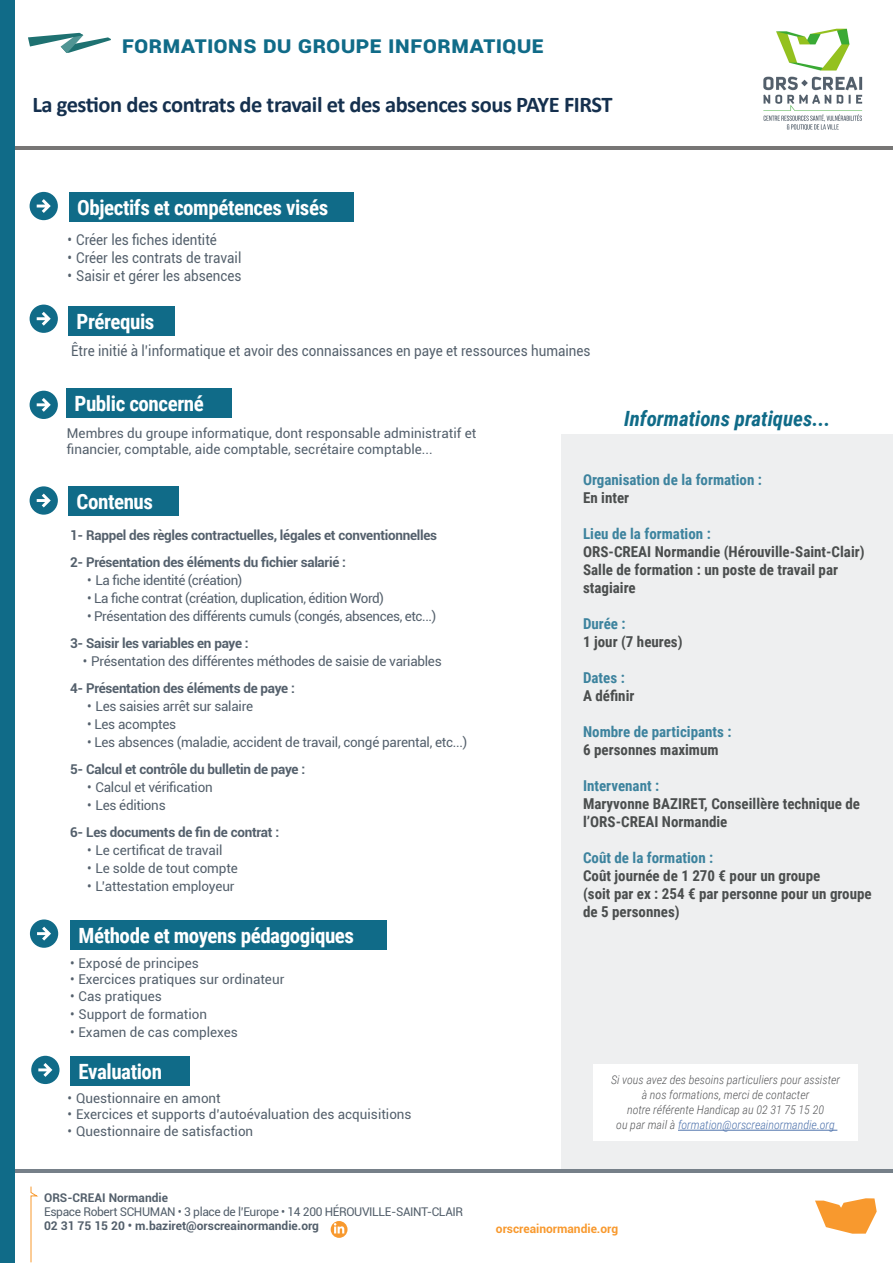
<style>
.page{position:relative;width:893px;height:1263px;background:#fff}
.page>*{position:absolute;margin:0;border:0;box-sizing:border-box;transform-origin:0 0}
.Default{font:700 24px "Roboto";color:#106b88}
.t1{font:700 22.5px "Calibri";letter-spacing:-.02em;color:#15304e}
.t2{font:700 21px "Roboto Condensed";letter-spacing:-.02em;color:#fff}
.t3{font:italic 700 21px "Roboto Condensed";color:#106b88}
.t4{font:700 15px/18px "Roboto Condensed";color:#4b4e4e}
.t5{font:700 15px "Roboto Condensed";color:#3d839e}
.t6{font:14.85px "Roboto";color:#54606c;scale:.91 1}
.t7{font:13.5px/16.2px "Roboto";letter-spacing:-.01em;color:#54606c}
.t8{font:700 13.5px "Roboto";letter-spacing:-.02em;color:#54606c}
.t9{font:13.5px "Roboto";letter-spacing:-.03em;color:#54606c}
.t10{font:italic 300 12px "Roboto Condensed";color:#57585a}
.t11{font:12px "Roboto";letter-spacing:-.03em;color:#54606c}
.t12{font:700 12px "Roboto";color:#54606c}
.t13{font:italic 300 12px "Roboto Condensed";color:#4d72ac}
.t14{font:700 12px "Roboto";color:#f8992e}
.s1{color:#57585a}
</style>
<div class="page">
<hr style="left:0;top:146px;width:893px;height:4px;background:#777675">
<div style="left:562px;top:434px;width:331px;height:735px;background:#eeeff0"></div>
<div style="left:593px;top:1064px;width:265px;height:76px;background:#fff"></div>
<hr style="left:678px;top:1130px;width:159px;height:1px;background:#4d72ac">
<img style="left:763px;top:28px;width:100px;height:102px">
<hr style="left:0;top:1169px;width:893px;height:4px;background:#768089">
<div style="left:0;top:0;width:14px;height:1263px;background:#106b88"></div>
<div style="left:69px;top:193px;width:285px;height:29px;background:#106b88"></div>
<div style="left:68px;top:306px;width:106px;height:30px;background:#106b88"></div>
<div style="left:66px;top:388px;width:166px;height:30px;background:#106b88"></div>
<div style="left:68px;top:486px;width:111px;height:30px;background:#106b88"></div>
<div style="left:70px;top:920px;width:317px;height:30px;background:#106b88"></div>
<div style="left:70px;top:1056px;width:119px;height:29px;background:#106b88"></div>
<svg style="left:28px;top:33px;width:83px;height:20px"></svg>
<svg style="left:30px;top:486px;width:28px;height:29px"></svg>
<svg style="left:30px;top:391px;width:28px;height:28px"></svg>
<svg style="left:30px;top:305px;width:28px;height:28px"></svg>
<svg style="left:30px;top:192px;width:28px;height:28px"></svg>
<svg style="left:30px;top:919px;width:28px;height:29px"></svg>
<svg style="left:31px;top:1056px;width:29px;height:28px"></svg>
<svg style="left:815px;top:1198px;width:62px;height:36px"></svg>
<svg style="left:30px;top:1186px;width:8px;height:77px"></svg>
<svg style="left:331px;top:1221px;width:17px;height:17px"></svg>
<p class="Default" style="left:122px;top:27px;width:424px">Formations du groupe informatique</p>
<p class="t1" style="left:32px;top:89px;width:582px">La gestion des contrats de travail et des absences sous PAYE FIRST</p>
<p class="t2" style="left:77px;top:193px;width:252px">Objectifs et compétences visés</p>
<p class="t6" style="left:68px;top:229px;width:166px">• Créer les fiches identité</p>
<p class="t6" style="left:68px;top:247px;width:192px">• Créer les contrats de travail</p>
<p class="t6" style="left:68px;top:265px;width:193px">• Saisir et gérer les absences</p>
<p class="t2" style="left:77px;top:306px;width:79px">Prérequis</p>
<p class="t6" style="left:71px;top:341px;width:572px">Être initié à l’informatique et avoir des connaissances en paye et ressources humaines</p>
<p class="t2" style="left:75px;top:389px;width:131px">Public concerné</p>
<p class="t7" style="left:67px;top:425px;width:411px">Membres du groupe informatique, dont responsable administratif et financier, comptable, aide comptable, secrétaire comptable...</p>
<p class="t3" style="left:624px;top:404px;width:208px">Informations pratiques...</p>
<p class="t2" style="left:77px;top:486px;width:78px">Contenus</p>
<p class="t8" style="left:70px;top:525px;width:369px">1- Rappel des règles contractuelles, légales et conventionnelles</p>
<p class="t8" style="left:70px;top:552px;width:278px">2- Présentation des éléments du fichier salarié :</p>
<p class="t9" style="left:87px;top:570px;width:157px">• La fiche identité (création)</p>
<p class="t9" style="left:87px;top:588px;width:298px">• La fiche contrat (création, duplication, édition Word)</p>
<p class="t9" style="left:87px;top:606px;width:351px">• Présentation des différents cumuls (congés, absences, etc...)</p>
<p class="t8" style="left:70px;top:633px;width:180px">3- Saisir les variables en paye :</p>
<p class="t7" style="left:83px;top:652px;width:360px">• Présentation des différentes méthodes de saisie de variables</p>
<p class="t8" style="left:70px;top:678px;width:226px">4- Présentation des éléments de paye :</p>
<p class="t7" style="left:87px;top:697px;width:167px">• Les saisies arrêt sur salaire</p>
<p class="t7" style="left:87px;top:715px;width:91px">• Les acomptes</p>
<p class="t7" style="left:87px;top:733px;width:382px">• Les absences (maladie, accident de travail, congé parental, etc...)</p>
<p class="t8" style="left:70px;top:759px;width:237px">5- Calcul et contrôle du bulletin de paye :</p>
<p class="t7" style="left:87px;top:778px;width:127px">• Calcul et vérification</p>
<p class="t7" style="left:87px;top:796px;width:80px">• Les éditions</p>
<p class="t8" style="left:70px;top:822px;width:211px">6- Les documents de fin de contrat :</p>
<p class="t7" style="left:87px;top:841px;width:137px">• Le certificat de travail</p>
<p class="t7" style="left:87px;top:859px;width:152px">• Le solde de tout compte</p>
<p class="t7" style="left:87px;top:877px;width:149px">• L’attestation employeur</p>
<p class="t2" style="left:79px;top:920px;width:277px">Méthode et moyens pédagogiques</p>
<p class="t7" style="left:70px;top:954px;width:130px">• Exposé de principes</p>
<p class="t7" style="left:70px;top:971px;width:216px">• Exercices pratiques sur ordinateur</p>
<p class="t7" style="left:70px;top:987px;width:93px">• Cas pratiques</p>
<p class="t7" style="left:70px;top:1005px;width:139px">• Support de formation</p>
<p class="t7" style="left:70px;top:1023px;width:169px">• Examen de cas complexes</p>
<p class="t2" style="left:79px;top:1056px;width:85px">Evaluation</p>
<p class="t7" style="left:68px;top:1089px;width:155px">• Questionnaire en amont</p>
<p class="t7" style="left:68px;top:1106px;width:345px">• Exercices et supports d’autoévaluation des acquisitions</p>
<p class="t7" style="left:68px;top:1122px;width:187px">• Questionnaire de satisfaction</p>
<p class="t12" style="left:44px;top:1189px;width:125px">ORS-CREAI Normandie</p>
<p class="t11" style="left:44px;top:1203px;width:421px">Espace Robert SCHUMAN • 3 place de l’Europe • 14 200 HÉROUVILLE-SAINT-CLAIR</p>
<p class="t12" style="left:44px;top:1218px;width:276px">02 31 75 15 20 • m.baziret@orscreainormandie.org</p>
<p class="t5" style="left:583px;top:469px;width:180px">Organisation de la formation :</p>
<p class="t4" style="left:583px;top:488px;width:48px">En inter</p>
<p class="t5" style="left:583px;top:523px;width:129px">Lieu de la formation :</p>
<p class="t4" style="left:583px;top:542px;width:283px">ORS-CREAI Normandie (Hérouville-Saint-Clair)</p>
<p class="t4" style="left:583px;top:560px;width:256px">Salle de formation : un poste de travail par stagiaire</p>
<p class="t5" style="left:583px;top:613px;width:44px">Durée :</p>
<p class="t4" style="left:583px;top:632px;width:101px">1 jour (7 heures)</p>
<p class="t5" style="left:583px;top:667px;width:43px">Dates :</p>
<p class="t4" style="left:583px;top:686px;width:53px">A définir</p>
<p class="t5" style="left:583px;top:721px;width:150px">Nombre de participants :</p>
<p class="t4" style="left:583px;top:740px;width:137px">6 personnes maximum</p>
<p class="t5" style="left:583px;top:775px;width:78px">Intervenant :</p>
<p class="t4" style="left:583px;top:794px;width:279px">Maryvonne BAZIRET, Conseillère technique de</p>
<p class="t4" style="left:583px;top:812px;width:146px">l’ORS-CREAI Normandie</p>
<p class="t5" style="left:583px;top:847px;width:132px">Coût de la formation :</p>
<p class="t4" style="left:583px;top:866px;width:239px">Coût journée de 1 270 € pour un groupe</p>
<p class="t4" style="left:583px;top:884px;width:290px">(soit par ex : 254 € par personne pour un groupe de 5 personnes)</p>
<p class="t10" style="left:611px;top:1072px;width:231px">Si vous avez des besoins particuliers pour assister</p>
<p class="t10" style="left:642px;top:1087px;width:169px">à nos formations, merci de contacter</p>
<p class="t10" style="left:627px;top:1102px;width:199px">notre référente Handicap au 02 31 75 15 20</p>
<p class="t13" style="left:616px;top:1117px;width:220px"><span class="s1">ou par mail à</span> formation@orscreainormandie.org</p>
<p class="t14" style="left:496px;top:1220px;width:124px">orscreainormandie.org</p>
</div>
